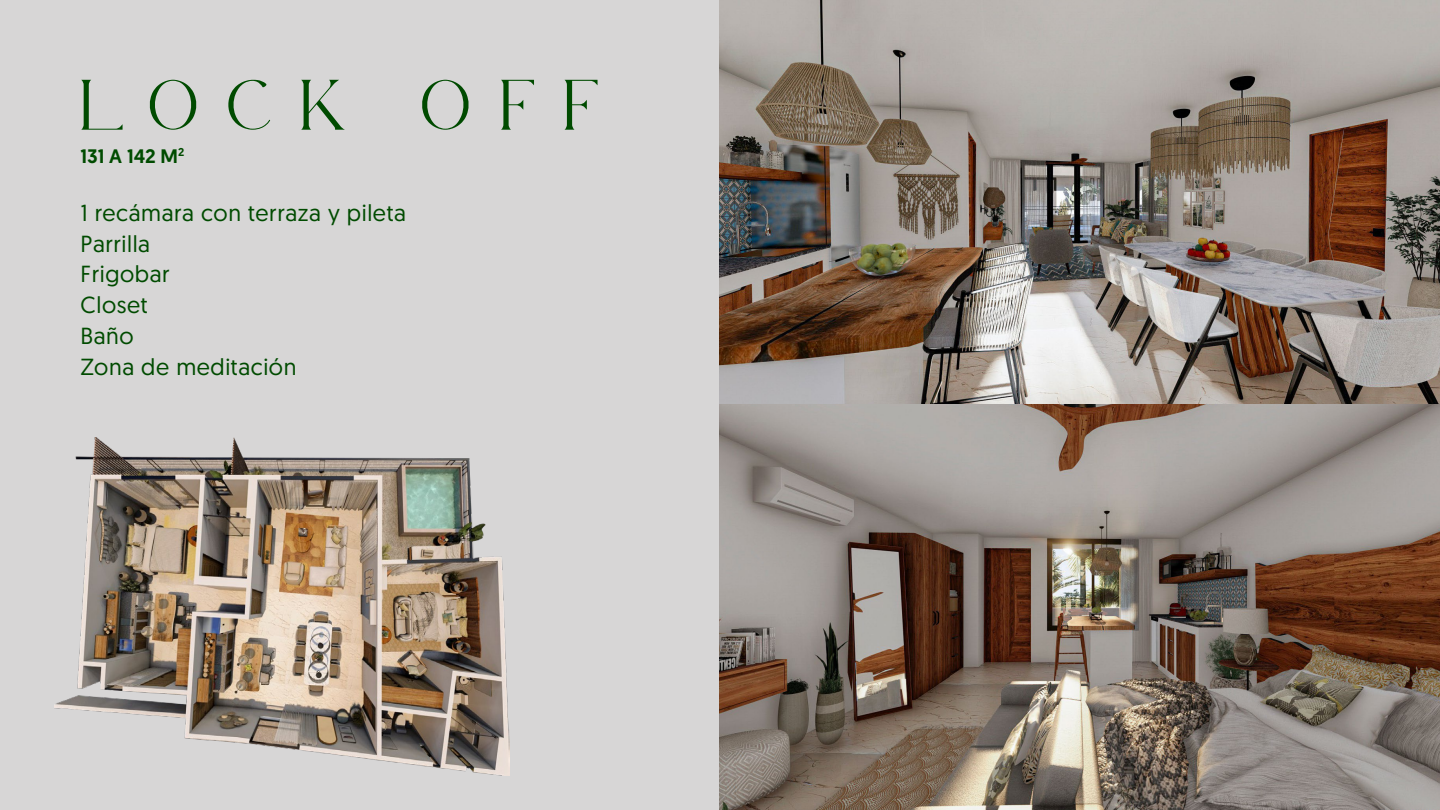
<style>
.page{position:relative;width:1440px;height:810px;background:#d7d6d6}
.page>*{position:absolute;margin:0;border:0;box-sizing:border-box;transform-origin:0 0}
.t1{font:71.18px "Edensor Free";letter-spacing:.4em;color:#004b00}
.t2{font:23.25px/30.8px "Geomanist";letter-spacing:.025em;color:#004b00}
.t3{font:500 19.5px "Geomanist";color:#004b00}
</style>
<div class="page">
<img style="left:720px;top:0;width:720px;height:810px">
<img style="left:54px;top:437px;width:455px;height:338px">
<h1 class="t1" style="left:79px;top:61px;width:520px">LOCK OFF</h1>
<p class="t3" style="left:81px;top:143px;width:105px">131 A 142 M<sup>2</sup></p>
<p class="t2" style="left:81px;top:197px;width:327px">1 recámara con terraza y pileta<br>Parrilla<br>Frigobar<br>Closet<br>Baño<br>Zona de meditación</p>
</div>
